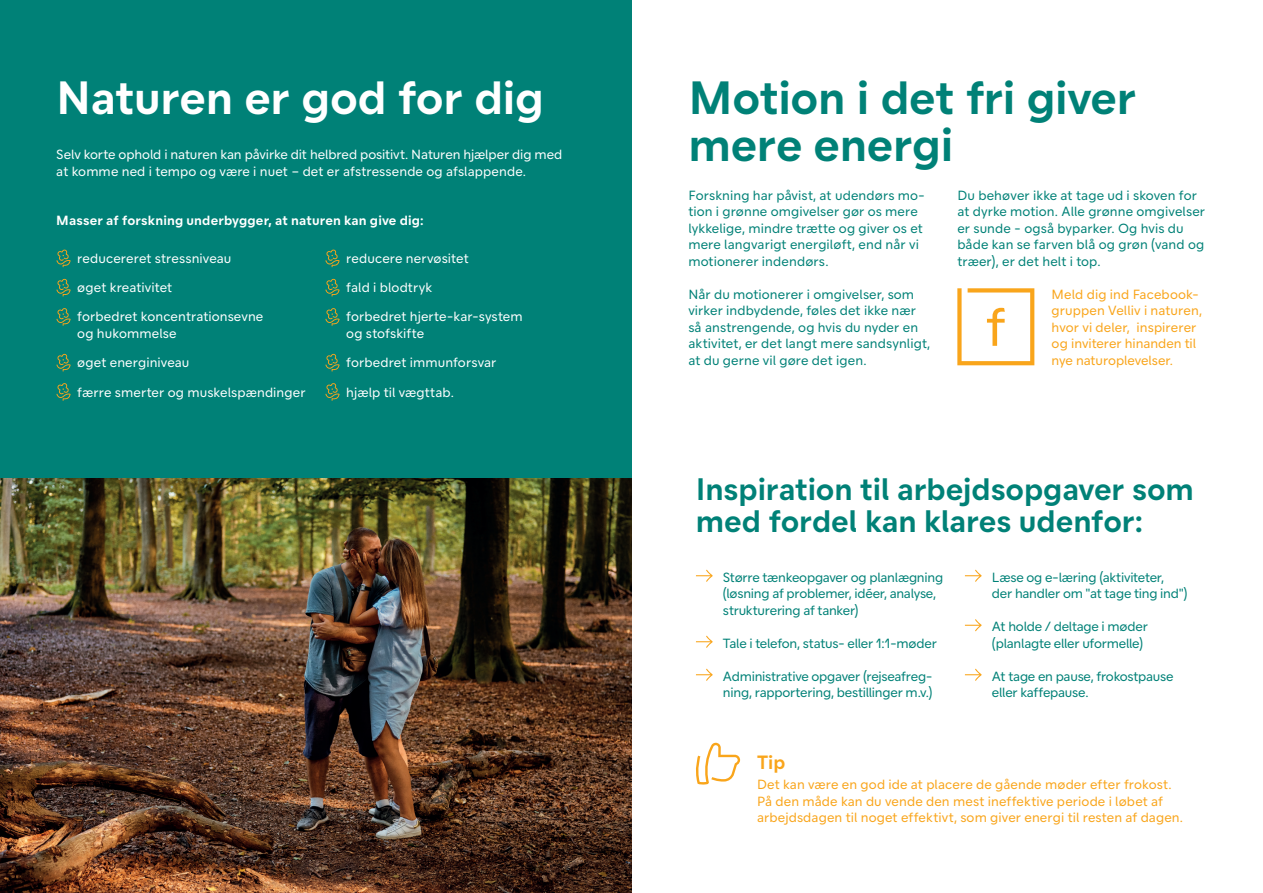
<style>
.page{position:relative;width:1263px;height:893px;background:#fff}
.page>*{position:absolute;margin:0;border:0;box-sizing:border-box;transform-origin:0 0}
.t1{font:700 47.25px/47.2px "Velliv";letter-spacing:-.01em;color:#008177}
.t2{font:700 47.25px "Velliv";letter-spacing:-.01em;color:#fff}
.t3{font:700 31.5px/31.5px "Velliv";letter-spacing:-.005em;color:#008177}
.t4{font:700 19.5px "Velliv";color:#f9a51b}
.t5{font:13.5px/16.5px "Velliv";color:#008177}
.t6{font:13.5px/29.2px "Velliv";letter-spacing:.005em;color:#fff}
.t7{font:13.5px/16.5px "Velliv";letter-spacing:.01em;color:#f9a51b}
.t8{font:13.5px/16.5px "Velliv";letter-spacing:-.02em;color:#008177}
.t9{font:700 13.5px "Velliv";letter-spacing:.01em;color:#fff}
</style>
<div class="page">
<div style="left:0;top:0;width:631px;height:893px;background:#008177"></div>
<svg style="left:56px;top:250px;width:15px;height:17px"></svg>
<svg style="left:56px;top:279px;width:15px;height:17px"></svg>
<svg style="left:56px;top:308px;width:15px;height:18px"></svg>
<svg style="left:56px;top:354px;width:15px;height:17px"></svg>
<svg style="left:56px;top:383px;width:15px;height:18px"></svg>
<svg style="left:325px;top:250px;width:15px;height:17px"></svg>
<svg style="left:325px;top:279px;width:15px;height:17px"></svg>
<svg style="left:325px;top:308px;width:15px;height:18px"></svg>
<svg style="left:325px;top:354px;width:15px;height:17px"></svg>
<svg style="left:325px;top:383px;width:15px;height:18px"></svg>
<svg style="left:957px;top:288px;width:77px;height:77px"></svg>
<svg style="left:696px;top:570px;width:16px;height:12px"></svg>
<svg style="left:696px;top:636px;width:16px;height:12px"></svg>
<svg style="left:696px;top:669px;width:16px;height:12px"></svg>
<svg style="left:965px;top:570px;width:16px;height:12px"></svg>
<svg style="left:965px;top:619px;width:16px;height:12px"></svg>
<svg style="left:965px;top:669px;width:16px;height:12px"></svg>
<svg style="left:696px;top:743px;width:44px;height:41px"></svg>
<img style="left:0;top:478px;width:631px;height:415px">
<h1 class="t2" style="left:56px;top:59px;width:489px">Naturen er god for dig</h1>
<p class="t6" style="left:56px;top:146px;width:507px;line-height:16.5px">Selv korte ophold i naturen kan påvirke dit helbred positivt. Naturen hjælper dig med at komme ned i tempo og være i nuet – det er afstressende og afslappende.</p>
<p class="t9" style="left:56px;top:210px;width:369px">Masser af forskning underbygger, at naturen kan give dig:</p>
<p class="t6" style="left:77px;top:244px;width:188px">reducereret stressniveau øget kreativitet<br>forbedret koncentrationsevne</p>
<p class="t6" style="left:77px;top:319px;width:230px">og hukommelse<br>øget energiniveau<br>færre smerter og muskelspændinger</p>
<p class="t6" style="left:346px;top:244px;width:178px">reducere nervøsitet<br>fald i blodtryk<br>forbedret hjerte-kar-system</p>
<p class="t6" style="left:346px;top:319px;width:152px">og stofskifte<br>forbedret immunforsvar hjælp til vægttab.</p>
<h1 class="t1" style="left:688px;top:73px;width:449px">Motion i det fri giver mere energi</h1>
<p class="t5" style="left:688px;top:187px;width:238px">Forskning har påvist, at udendørs mo&shy;tion i grønne omgivelser gør os mere lykkelige, mindre trætte og giver os et mere langvarigt energiløft, end når vi motionerer indendørs.</p>
<p class="t5" style="left:688px;top:286px;width:243px">Når du motionerer i omgivelser, som virker indbydende, føles det ikke nær så anstrengende, og hvis du nyder en aktivitet, er det langt mere sandsynligt, at du gerne vil gøre det igen.</p>
<p class="t5" style="left:957px;top:187px;width:249px">Du behøver ikke at tage ud i skoven for at dyrke motion. Alle grønne omgivelser er sunde - også byparker. Og hvis du både kan se farven blå og grøn (vand og træer), er det helt i top.</p>
<p class="t7" style="left:1051px;top:286px;width:152px">Meld dig ind Facebook&shy;gruppen Velliv i naturen, hvor vi deler, inspirerer og inviterer hinanden til nye naturoplevelser.</p>
<h2 class="t3" style="left:696px;top:473px;width:499px">Inspiration til arbejdsopgaver som med fordel kan klares udenfor:</h2>
<p class="t8" style="left:723px;top:569px;width:222px">Større tænkeopgaver og planlægning (løsning af problemer, idéer, analyse, strukturering af tanker)</p>
<p class="t8" style="left:723px;top:635px;width:215px">Tale i telefon, status- eller 1:1-møder</p>
<p class="t8" style="left:723px;top:668px;width:211px">Administrative opgaver (rejseafreg&shy;ning, rapportering, bestillinger m.v.)</p>
<p class="t5" style="left:992px;top:569px;width:197px">Læse og e-læring (aktiviteter, der handler om "at tage ting ind")</p>
<p class="t5" style="left:992px;top:618px;width:158px">At holde / deltage i møder (planlagte eller uformelle)</p>
<p class="t8" style="left:992px;top:668px;width:183px">At tage en pause, frokostpause eller kaffepause.</p>
<h3 class="t4" style="left:757px;top:746px;width:30px">Tip</h3>
<p class="t7" style="left:757px;top:776px;width:428px">Det kan være en god ide at placere de gående møder efter frokost.<br>På den måde kan du vende den mest ineffektive periode i løbet af arbejdsdagen til noget effektivt, som giver energi til resten af dagen.</p>
</div>
